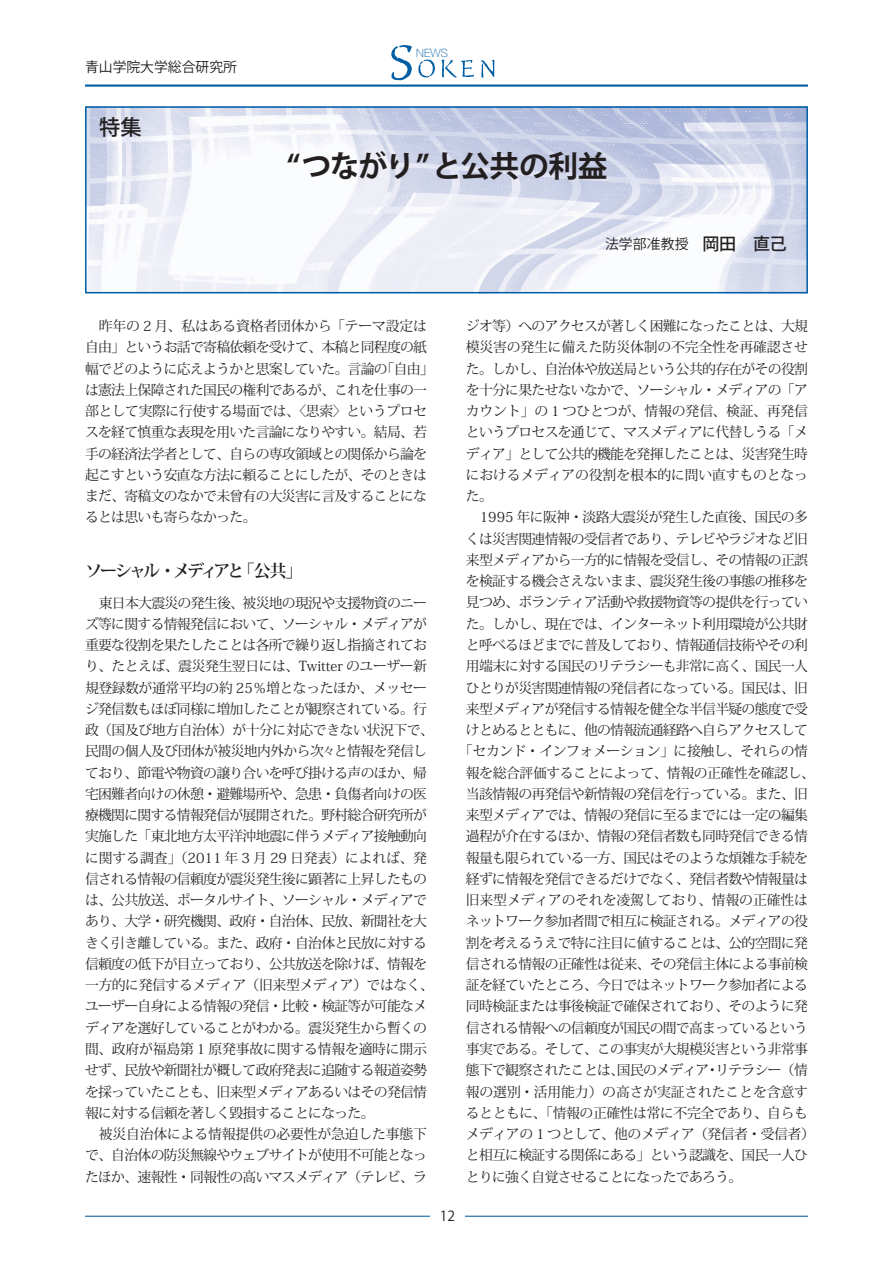
<style>
.page{position:relative;width:893px;height:1263px;background:#fff}
.page>*{position:absolute;margin:0;border:0;box-sizing:border-box;transform-origin:0 0}
.t1{font:29.7px "Koz Go Pro Bold 90 pv RKSJ H";letter-spacing:-.03em;color:#231f20}
.t2{font:21.3px "Koz Go Pro Medium 90 pv RKSJ H";color:#231f20}
.t3{font:16.95px "Koz Min Pro Bold 90 pv RKSJ H";letter-spacing:-.17em;color:#231f20}
.t4{font:13.8px/21.3px "Koz Min Pro Regular 90 pv RKSJ H";letter-spacing:-.05em;color:#231f20}
.t5{font:13.8px "Koz Min Pro Regular 90 pv RKSJ H";letter-spacing:-.03em;color:#231f20}
.t6{font:13.8px "Koz Min Pro Regular 90 pv RKSJ H";letter-spacing:-.01em;color:#231f20}
.t7{font:13.8px "Koz Go Std Regular 90 pv RKSJ H";color:#231f20}
.t8{font:13.8px "Koz Go Pro Regular 90 pv RKSJ H";letter-spacing:.01em;color:#231f20}
.t9{font:100 11.4px "Helvetica Neue";color:#005ea5}
.s1{font-family:"Koz Go Pro Medium 90 pv RKSJ H";font-size:16.95px}
.s2{font-size:11.1px}
</style>
<div class="page">
<img style="left:88px;top:109px;width:717px;height:181px">
<hr style="left:85px;top:1216px;width:723px;height:1px;background:#005ea5">
<hr style="left:85px;top:85px;width:723px;height:2px;background:#005ea5">
<div style="left:430px;top:1199px;width:34px;height:34px;background:#fff"></div>
<svg style="left:391px;top:45px;width:21px;height:35px"></svg>
<svg style="left:418px;top:60px;width:17px;height:17px"></svg>
<svg style="left:441px;top:60px;width:33px;height:18px"></svg>
<svg style="left:481px;top:60px;width:13px;height:18px"></svg>
<div style="left:85px;top:106px;width:723px;height:187px;border:2px solid #005ea5"></div>
<p class="t7" style="left:85px;top:61px;width:153px">青山学院大学総合研究所</p>
<h2 class="t2" style="left:99px;top:119px;width:44px">特集</h2>
<p class="t9" style="left:416px;top:48px;width:33px">NEWS</p>
<h1 class="t1" style="left:287px;top:154px;width:322px">“ つながり ”と公共の利益</h1>
<p class="t8" style="left:605px;top:239px;width:183px">法学部准教授　<span class="s1">岡田　直己</span></p>
<p class="t4" style="left:85px;top:317px;width:350px;text-indent:14px">昨年の 2 月、私はある資格者団体から「テーマ設定は自由」というお話で寄稿依頼を受けて、本稿と同程度の紙幅でどのように応えようかと思案していた。言論の「自由」は憲法上保障された国民の権利であるが、これを仕事の一部として実際に行使する場面では、〈思索〉というプロセスを経て慎重な表現を用いた言論になりやすい。結局、若手の経済法学者として、自らの専攻領域との関係から論を起こすという安直な方法に頼ることにしたが、そのときはまだ、寄稿文のなかで未曾有の大災害に言及することになるとは思いも寄らなかった。</p>
<p class="t3" style="left:85px;top:564px;width:219px">ソーシャル・メディアと「公共」</p>
<p class="t4" style="left:85px;top:593px;width:350px;text-indent:14px">東日本大震災の発生後、被災地の現況や支援物資のニーズ等に関する情報発信において、ソーシャル・メディアが重要な役割を果たしたことは各所で繰り返し指摘されており、たとえば、震災発生翌日には、Twitter のユーザー新規登録数が通常平均の約 25％増となったほか、メッセージ発信数もほぼ同様に増加したことが観察されている。行政（国及び地方自治体）が十分に対応できない状況下で、民間の個人及び団体が被災地内外から次<span class="s2">々</span>と情報を発信しており、節電や物資の譲り合いを呼び掛ける声のほか、帰宅困難者向けの休憩・避難場所や、急患・負傷者向けの医療機関に関する情報発信が展開された。野村総合研究所が実施した「東北地方太平洋沖地震に伴うメディア接触動向に関する調査」（2011 年 3 月 29 日発表）によれば、発信される情報の信頼度が震災発生後に顕著に上昇したものは、公共放送、ポータルサイト、ソーシャル・メディアであり、大学・研究機関、政府・自治体、民放、新聞社を大きく引き離している。また、政府・自治体と民放に対する信頼度の低下が目立っており、公共放送を除けば、情報を一方的に発信するメディア（旧来型メディア）ではなく、ユーザー自身による情報の発信・比較・検証等が可能なメディアを選好していることがわかる。震災発生から暫くの間、政府が福島第 1 原発事故に関する情報を適時に開示せず、民放や新聞社が概して政府発表に追随する報道姿勢を採っていたことも、旧来型メディアあるいはその発信情報に対する信頼を著しく毀損することになった。</p>
<p class="t4" style="left:85px;top:1125px;width:344px;text-align:justify;text-indent:14px">被災自治体による情報提供の必要性が急迫した事態下で、自治体の防災無線やウェブサイトが使用不可能となったほか、速報性・同報性の高いマスメディア（テレビ、ラ</p>
<p class="t7" style="left:440px;top:1211px;width:17px">12</p>
<p class="t4" style="left:466px;top:317px;width:344px;text-align:justify">ジオ等）へのアクセスが著しく困難になったことは、大規模災害の発生に備えた防災体制の不完全性を再確認させた。しかし、自治体や放送局という公共的存在がその役割を十分に果たせないなかで、ソーシャル・メディアの「アカウント」の 1 つひとつが、情報の発信、検証、再発信というプロセスを通じて、マスメディアに代替しうる「メディア」として公共的機能を発揮したことは、災害発生時におけるメディアの役割を根本的に問い直すものとなった。</p>
<p class="t4" style="left:480px;top:508px;width:330px">1995 年に阪神・淡路大震災が発生した直後、国民の多</p>
<p class="t4" style="left:466px;top:530px;width:344px">くは災害関連情報の受信者であり、テレビやラジオなど旧</p>
<p class="t4" style="left:466px;top:551px;width:344px">来型メディアから一方的に情報を受信し、その情報の正誤</p>
<p class="t4" style="left:466px;top:572px;width:344px">を検証する機会さえないまま、震災発生後の事態の推移を</p>
<p class="t4" style="left:466px;top:593px;width:344px">見つめ、ボランティア活動や救援物資等の提供を行ってい</p>
<p class="t4" style="left:466px;top:615px;width:344px">た。しかし、現在では、インターネット利用環境が公共財</p>
<p class="t4" style="left:466px;top:636px;width:344px">と呼べるほどまでに普及しており、情報通信技術やその利</p>
<p class="t4" style="left:466px;top:657px;width:344px">用端末に対する国民のリテラシーも非常に高く、国民一人</p>
<p class="t4" style="left:466px;top:678px;width:344px">ひとりが災害関連情報の発信者になっている。国民は、旧</p>
<p class="t4" style="left:466px;top:700px;width:344px">来型メディアが発信する情報を健全な半信半疑の態度で受</p>
<p class="t4" style="left:466px;top:721px;width:344px">けとめるとともに、他の情報流通経路へ自らアクセスして</p>
<p class="t5" style="left:459px;top:746px;width:350px">「セカンド・インフォメーション」に接触し、それらの情</p>
<p class="t5" style="left:466px;top:767px;width:350px">報を総合評価することによって、情報の正確性を確認し、</p>
<p class="t4" style="left:466px;top:785px;width:344px">当該情報の再発信や新情報の発信を行っている。また、旧</p>
<p class="t4" style="left:466px;top:806px;width:344px">来型メディアでは、情報の発信に至るまでには一定の編集</p>
<p class="t4" style="left:466px;top:827px;width:344px">過程が介在するほか、情報の発信者数も同時発信できる情</p>
<p class="t4" style="left:466px;top:849px;width:344px">報量も限られている一方、国民はそのような煩雑な手続を</p>
<p class="t4" style="left:466px;top:870px;width:344px">経ずに情報を発信できるだけでなく、発信者数や情報量は</p>
<p class="t6" style="left:466px;top:895px;width:344px">旧来型メディアのそれを凌駕しており、情報の正確性は</p>
<p class="t4" style="left:466px;top:912px;width:344px">ネットワーク参加者間で相互に検証される。メディアの役</p>
<p class="t4" style="left:466px;top:934px;width:344px">割を考えるうえで特に注目に値することは、公的空間に発</p>
<p class="t4" style="left:466px;top:955px;width:344px">信される情報の正確性は従来、その発信主体による事前検</p>
<p class="t4" style="left:466px;top:976px;width:344px">証を経ていたところ、今日ではネットワーク参加者による</p>
<p class="t4" style="left:466px;top:997px;width:344px">同時検証または事後検証で確保されており、そのように発</p>
<p class="t4" style="left:466px;top:1019px;width:344px">信される情報への信頼度が国民の間で高まっているという</p>
<p class="t4" style="left:466px;top:1040px;width:344px">事実である。そして、この事実が大規模災害という非常事</p>
<p class="t4" style="left:466px;top:1061px;width:344px">態下で観察されたことは、国民のメディア・リテラシー（情</p>
<p class="t6" style="left:466px;top:1086px;width:344px">報の選別・活用能力）の高さが実証されたことを含意す</p>
<p class="t5" style="left:466px;top:1107px;width:344px">るとともに、「情報の正確性は常に不完全であり、自らも</p>
<p class="t4" style="left:466px;top:1125px;width:350px">メディアの 1 つとして、他のメディア（発信者・受信者）</p>
<p class="t4" style="left:466px;top:1146px;width:344px">と相互に検証する関係にある」という認識を、国民一人ひ</p>
<p class="t4" style="left:466px;top:1167px;width:278px">とりに強く自覚させることになったであろう。</p>
</div>
